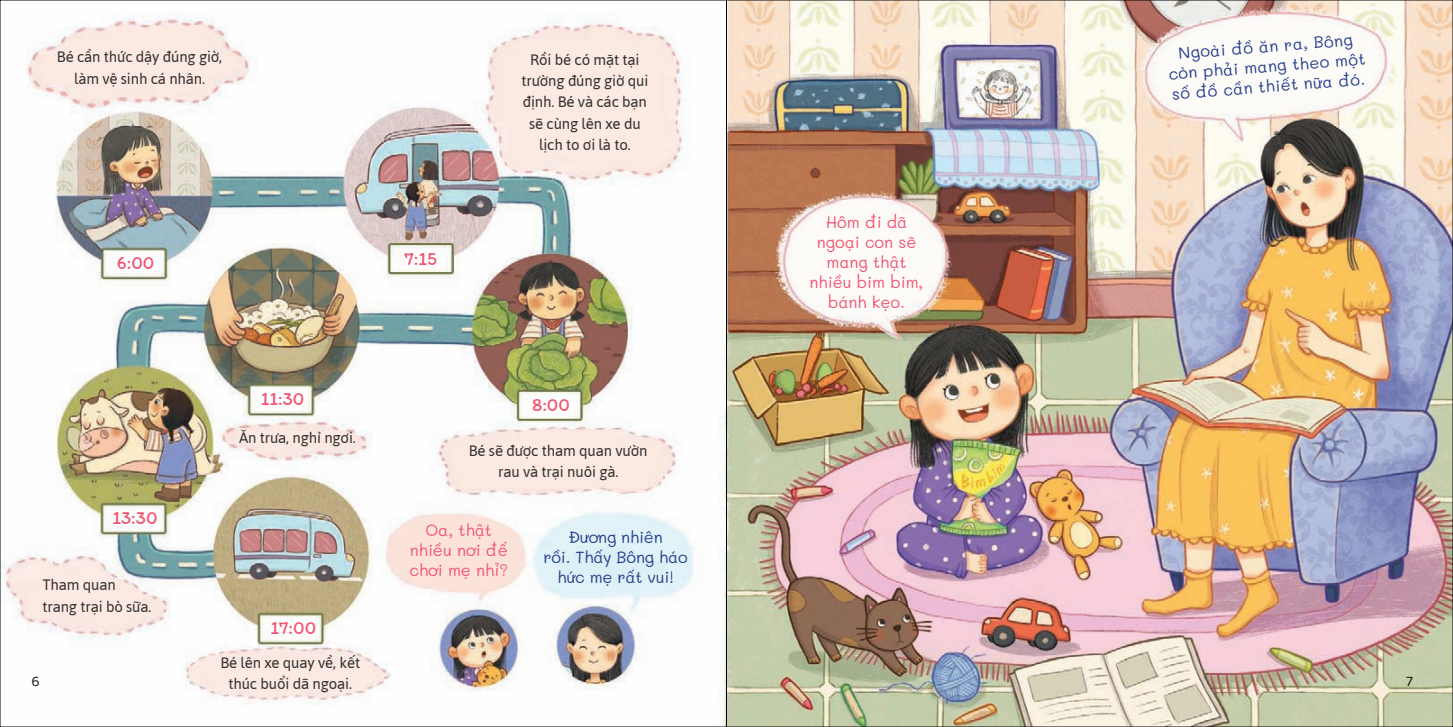
<style>
.page{position:relative;width:1453px;height:727px;background:#fff}
.page>*{position:absolute;margin:0;border:0;box-sizing:border-box;transform-origin:0 0}
.t1{font:18.75px "Itim";color:#f05472}
.t2{font:16.25px/20px "Mali";letter-spacing:-.01em;color:#253f8e;text-align:center}
.t3{font:16.25px/20px "Mali";color:#f05472;text-align:center}
.t4{font:15px/21.2px "Asap";letter-spacing:-.01em;color:#312f30;text-align:center}
.t5{font:15px "Baloo 2";color:#231f20}
</style>
<div class="page">
<img style="left:2px;top:13px;width:723px;height:711px">
<img style="left:728px;top:2px;width:723px;height:722px">
<p class="t4" style="left:57px;top:46px;width:167px">Bé cần thức dậy đúng giờ, làm vệ sinh cá nhân.</p>
<p class="t1" style="left:117px;top:250px;width:39px">6:00</p>
<p class="t1" style="left:405px;top:246px;width:34px">7:15</p>
<p class="t4" style="left:521px;top:48px;width:129px">Rồi bé có mặt tại trường đúng giờ qui định. Bé và các bạn sẽ cùng lên xe du lịch to ơi là to.</p>
<p class="t1" style="left:261px;top:386px;width:45px">11:30</p>
<p class="t4" style="left:239px;top:426px;width:118px">Ăn trưa, nghỉ ngơi.</p>
<p class="t1" style="left:532px;top:393px;width:39px">8:00</p>
<p class="t4" style="left:469px;top:439px;width:180px">Bé sẽ được tham quan vườn rau và trại nuôi gà.</p>
<p class="t1" style="left:112px;top:505px;width:47px">13:30</p>
<p class="t4" style="left:42px;top:574px;width:111px;text-align:left">Tham quan trang trại bò sữa.</p>
<p class="t5" style="left:32px;top:670px;width:10px">6</p>
<p class="t1" style="left:271px;top:615px;width:47px">17:00</p>
<p class="t4" style="left:220px;top:651px;width:141px">Bé lên xe quay về, kết thúc buổi dã ngoại.</p>
<p class="t3" style="left:409px;top:519px;width:100px">Oa, thật nhiều nơi để chơi mẹ nhỉ?</p>
<p class="t2" style="left:543px;top:527px;width:146px">Đương nhiên<br>rồi. Thấy Bông háo hức mẹ rất vui!</p>
<p class="t3" style="left:809px;top:212px;width:115px">Hôm đi dã ngoại con sẽ mang thật nhiều bim bim, bánh kẹo.</p>
<p class="t2" style="left:1166px;top:45px;width:199px;rotate:-5deg">Ngoài đồ ăn ra, Bông còn phải mang theo một số đồ cần thiết nữa đó.</p>
<p class="t5" style="left:1406px;top:670px;width:8px">7</p>
</div>
